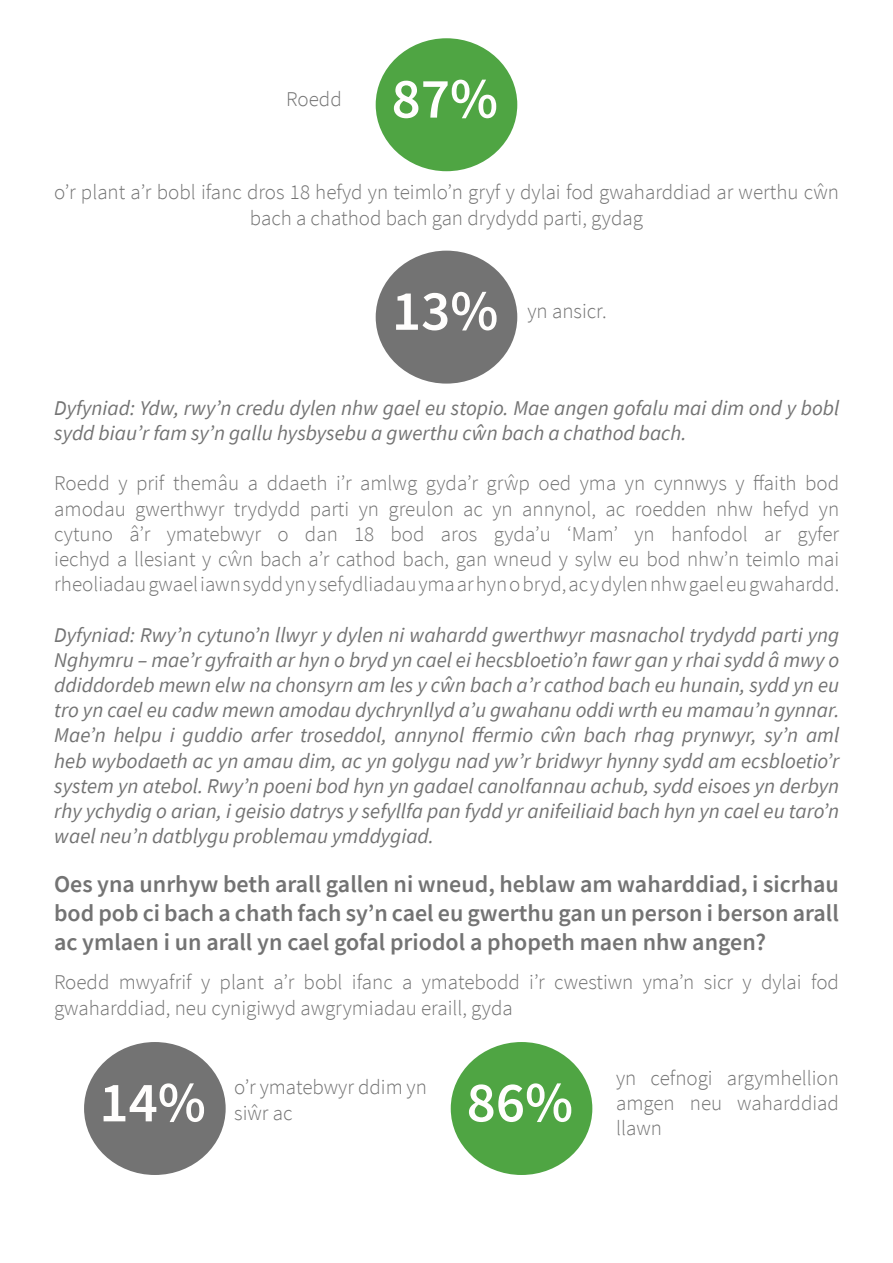
<style>
.page{position:relative;width:893px;height:1263px;background:#fff}
.page>*{position:absolute;margin:0;border:0;box-sizing:border-box;transform-origin:0 0}
.t1{font:600 57px "Source Sans Pro";color:#fffefd}
.t2{font:600 24px/28.8px "Source Sans Pro";color:#737373;text-align:justify}
.t3{font:italic 21px/25.2px "Source Sans Pro";color:#737373}
.t4{font:300 21px/25.2px "Source Sans Pro";color:#737373}
</style>
<div class="page">
<div style="left:376px;top:38px;width:141px;height:133px;background:#4fa543;border-radius:50%"></div>
<div style="left:376px;top:251px;width:141px;height:133px;background:#737373;border-radius:50%"></div>
<div style="left:84px;top:1042px;width:142px;height:133px;background:#737373;border-radius:50%"></div>
<div style="left:451px;top:1042px;width:141px;height:133px;background:#4fa543;border-radius:50%"></div>
<p class="t4" style="left:286px;top:86px;width:57px">Roedd</p>
<p class="t1" style="left:392px;top:61px;width:108px">87%</p>
<p class="t4" style="left:54px;top:180px;width:786px">o’r plant a’r bobl ifanc dros 18 hefyd yn teimlo’n gryf y dylai fod gwaharddiad ar werthu cŵn</p>
<p class="t4" style="left:250px;top:205px;width:395px">bach a chathod bach gan drydydd parti, gydag</p>
<p class="t1" style="left:392px;top:273px;width:108px">13%</p>
<p class="t4" style="left:527px;top:298px;width:81px">yn ansicr.</p>
<p class="t3" style="left:54px;top:395px;width:786px">Dyfyniad: Ydw, rwy’n credu dylen nhw gael eu stopio. Mae angen gofalu mai dim ond y bobl sydd biau’r fam sy’n gallu hysbysebu a gwerthu cŵn bach a chathod bach.</p>
<p class="t4" style="left:54px;top:471px;width:786px">Roedd y prif themâu a ddaeth i’r amlwg gyda’r grŵp oed yma yn cynnwys y ffaith bod</p>
<p class="t4" style="left:54px;top:496px;width:786px">amodau gwerthwyr trydydd parti yn greulon ac yn annynol, ac roedden nhw hefyd yn</p>
<p class="t4" style="left:54px;top:521px;width:786px">cytuno â’r ymatebwyr o dan 18 bod aros gyda’u ‘Mam’ yn hanfodol ar gyfer iechyd a llesiant y cŵn bach a’r cathod bach, gan wneud y sylw eu bod nhw’n teimlo mai</p>
<p class="t4" style="left:54px;top:572px;width:786px">rheoliadau gwael iawn sydd yn y sefydliadau yma ar hyn o bryd, ac y dylen nhw gael eu gwahardd.</p>
<p class="t3" style="left:54px;top:622px;width:787px;text-align:justify">Dyfyniad: Rwy’n cytuno’n llwyr y dylen ni wahardd gwerthwyr masnachol trydydd parti yng Nghymru – mae’r gyfraith ar hyn o bryd yn cael ei hecsbloetio’n fawr gan y rhai sydd â mwy o ddiddordeb mewn elw na chonsyrn am les y cŵn bach a’r cathod bach eu hunain, sydd yn eu tro yn cael eu cadw mewn amodau dychrynllyd a’u gwahanu oddi wrth eu mamau’n gynnar.<br>Mae’n helpu i guddio arfer troseddol, annynol ffermio cŵn bach rhag prynwyr, sy’n aml heb wybodaeth ac yn amau dim, ac yn golygu nad yw’r bridwyr hynny sydd am ecsbloetio’r system yn atebol. Rwy’n poeni bod hyn yn gadael canolfannau achub, sydd eisoes yn derbyn rhy ychydig o arian, i geisio datrys y sefyllfa pan fydd yr anifeiliaid bach hyn yn cael eu taro’n wael neu’n datblygu problemau ymddygiad.</p>
<p class="t2" style="left:54px;top:869px;width:786px">Oes yna unrhyw beth arall gallen ni wneud, heblaw am waharddiad, i sicrhau bod pob ci bach a chath fach sy’n cael eu gwerthu gan un person i berson arall ac ymlaen i un arall yn cael gofal priodol a phopeth maen nhw angen?</p>
<p class="t4" style="left:54px;top:970px;width:786px">Roedd mwyafrif y plant a’r bobl ifanc a ymatebodd i’r cwestiwn yma’n sicr y dylai fod gwaharddiad, neu cynigiwyd awgrymiadau eraill, gyda</p>
<p class="t4" style="left:234px;top:1075px;width:194px">o’r ymatebwyr ddim yn</p>
<p class="t1" style="left:99px;top:1065px;width:108px">14%</p>
<p class="t1" style="left:467px;top:1065px;width:108px">86%</p>
<p class="t4" style="left:234px;top:1100px;width:60px">siŵr ac</p>
<p class="t4" style="left:616px;top:1065px;width:224px">yn cefnogi argymhellion</p>
<p class="t4" style="left:616px;top:1091px;width:224px">amgen neu waharddiad</p>
<p class="t4" style="left:616px;top:1116px;width:47px">llawn</p>
</div>
